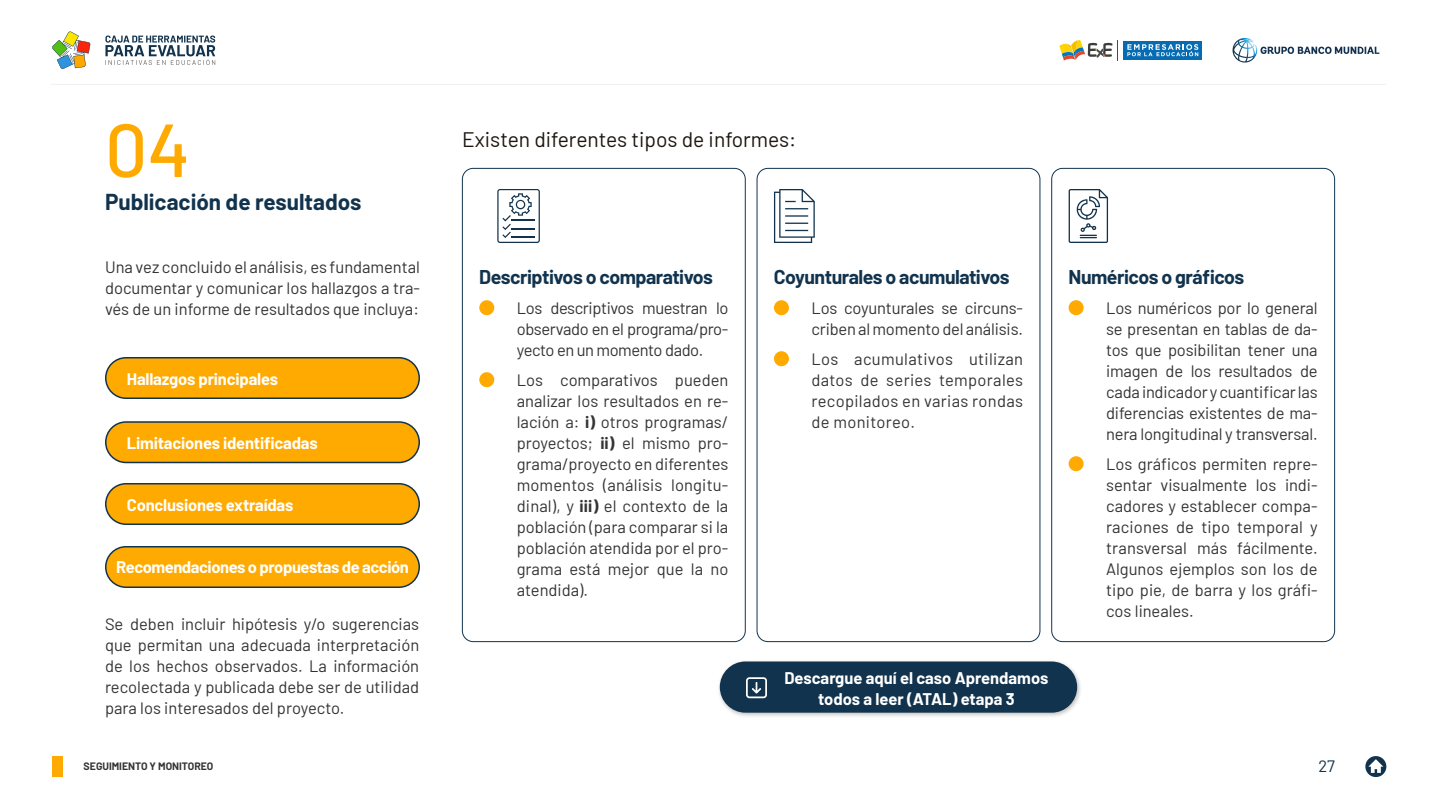
<style>
.page{position:relative;width:1440px;height:810px;background:#fff}
.page>*{position:absolute;margin:0;border:0;box-sizing:border-box;transform-origin:0 0}
.ExE_Número{font:500 75px "Barlow";color:#ffaa01}
.ExE_Subtítulo_A{font:700 22.5px "Barlow";color:#12334d}
.ExE_Parrafo_entrada{font:21px "Barlow";color:#1d160f}
.ExE_Subtítulo_B{font:700 19.5px "Barlow";letter-spacing:-.025em;color:#12334d}
.ExE_Lista_B{font:16.5px/21px "Barlow";letter-spacing:-.01em;color:#333;text-align:justify}
.ExE_Parrafo{font:16.5px/21px "Barlow";color:#333;text-align:justify}
.ExE_Lista_A{font:700 16.5px/21px "Barlow";letter-spacing:-.01em;color:#fff;text-align:center}
.t1{font:16.5px "Barlow";color:#12334d}
.t2{font:700 10.5px "Barlow";color:#333}
.s1{font-weight:700}
</style>
<div class="page">
<div style="left:106px;top:358px;width:313px;height:40px;background:#ffaa01;border-radius:20px"></div>
<div style="left:105px;top:357px;width:315px;height:42px;border:2px solid #12334d;border-radius:20px"></div>
<div style="left:106px;top:422px;width:313px;height:40px;background:#ffaa01;border-radius:20px"></div>
<div style="left:105px;top:421px;width:315px;height:42px;border:2px solid #12334d;border-radius:20px"></div>
<div style="left:106px;top:484px;width:313px;height:40px;background:#ffaa01;border-radius:20px"></div>
<div style="left:105px;top:483px;width:315px;height:42px;border:2px solid #12334d;border-radius:20px"></div>
<div style="left:106px;top:547px;width:313px;height:40px;background:#ffaa01;border-radius:20px"></div>
<div style="left:105px;top:546px;width:315px;height:42px;border:2px solid #12334d;border-radius:20px"></div>
<div style="left:479px;top:300px;width:15px;height:15px;background:#ffaa01;border-radius:50%"></div>
<div style="left:479px;top:372px;width:15px;height:15px;background:#ffaa01;border-radius:50%"></div>
<div style="left:1069px;top:300px;width:15px;height:15px;background:#ffaa01;border-radius:50%"></div>
<div style="left:1069px;top:456px;width:15px;height:15px;background:#ffaa01;border-radius:50%"></div>
<div style="left:462px;top:168px;width:284px;height:474px;border:1px solid #12334d;border-radius:11px"></div>
<div style="left:757px;top:168px;width:283px;height:474px;border:1px solid #12334d;border-radius:11px"></div>
<div style="left:1051px;top:168px;width:284px;height:474px;border:1px solid #12334d;border-radius:11px"></div>
<div style="left:774px;top:300px;width:15px;height:15px;background:#ffaa01;border-radius:50%"></div>
<div style="left:774px;top:351px;width:15px;height:15px;background:#ffaa01;border-radius:50%"></div>
<svg style="left:497px;top:189px;width:43px;height:54px"></svg>
<svg style="left:774px;top:189px;width:41px;height:54px"></svg>
<svg style="left:1069px;top:189px;width:39px;height:54px"></svg>
<div style="left:717px;top:659px;width:366px;height:59px;background:#000;opacity:.25"></div>
<div style="left:720px;top:662px;width:357px;height:51px;background:#12334d;border-radius:26px"></div>
<svg style="left:746px;top:677px;width:21px;height:21px"></svg>
<hr style="left:51px;top:84px;width:1335px;height:1px;background:#edf2f5">
<svg style="left:1365px;top:756px;width:21px;height:21px"></svg>
<div style="left:52px;top:756px;width:11px;height:21px;background:#ffaa01"></div>
<svg style="left:1233px;top:38px;width:146px;height:25px"></svg>
<svg style="left:1059px;top:40px;width:59px;height:20px"></svg>
<div style="left:1124px;top:41px;width:78px;height:18px;background:#056bb3"></div>
<svg style="left:1127px;top:44px;width:71px;height:12px"></svg>
<svg style="left:52px;top:31px;width:39px;height:38px"></svg>
<svg style="left:105px;top:36px;width:110px;height:29px"></svg>
<p class="ExE_Número" style="left:105px;top:95px;width:87px">04</p>
<p class="ExE_Subtítulo_A" style="left:105px;top:185px;width:258px">Publicación de resultados</p>
<p class="ExE_Parrafo" style="left:105px;top:255px;width:317px">Una vez concluido el análisis, es fundamental documentar y comunicar los hallazgos a tra&shy;vés de un informe de resultados que incluya:</p>
<p class="ExE_Lista_A" style="left:127px;top:367px;width:153px">Hallazgos principales</p>
<p class="ExE_Lista_A" style="left:127px;top:431px;width:192px">Limitaciones identificadas</p>
<p class="ExE_Lista_A" style="left:127px;top:493px;width:168px">Conclusiones extraídas</p>
<p class="ExE_Lista_A" style="left:116px;top:555px;width:294px">Recomendaciones o propuestas de acción</p>
<p class="ExE_Parrafo" style="left:105px;top:612px;width:316px">Se deben incluir hipótesis y/o sugerencias que permitan una adecuada interpretación de los hechos observados. La información recolectada y publicada debe ser de utilidad para los interesados del proyecto.</p>
<p class="ExE_Parrafo_entrada" style="left:462px;top:124px;width:336px">Existen diferentes tipos de informes:</p>
<p class="ExE_Subtítulo_B" style="left:479px;top:263px;width:235px">Descriptivos o comparativos</p>
<p class="ExE_Lista_B" style="left:517px;top:297px;width:213px">Los descriptivos muestran lo observado en el programa/pro&shy;yecto en un momento dado.</p>
<p class="ExE_Lista_B" style="left:517px;top:369px;width:213px">Los comparativos pueden analizar los resultados en re&shy;lación a: <span class="s1">i)</span> otros programas/ proyectos; <span class="s1">ii)</span> el mismo pro&shy;grama/proyecto en diferentes momentos (análisis longitu&shy;dinal), y <span class="s1">iii)</span> el contexto de la población (para comparar si la población atendida por el pro&shy;grama está mejor que la no atendida).</p>
<p class="ExE_Subtítulo_B" style="left:774px;top:263px;width:237px">Coyunturales o acumulativos</p>
<p class="ExE_Lista_B" style="left:811px;top:297px;width:213px">Los coyunturales se circuns&shy;criben al momento del análisis.</p>
<p class="ExE_Lista_B" style="left:811px;top:348px;width:213px">Los acumulativos utilizan datos de series temporales recopilados en varias rondas de monitoreo.</p>
<p class="ExE_Subtítulo_B" style="left:1069px;top:263px;width:177px">Numéricos o gráficos</p>
<p class="ExE_Lista_B" style="left:1106px;top:297px;width:213px">Los numéricos por lo general se presentan en tablas de da&shy;tos que posibilitan tener una imagen de los resultados de cada indicador y cuantificar las diferencias existentes de ma&shy;nera longitudinal y transversal.</p>
<p class="ExE_Lista_B" style="left:1106px;top:453px;width:213px">Los gráficos permiten repre&shy;sentar visualmente los indi&shy;cadores y establecer compa&shy;raciones de tipo temporal y transversal más fácilmente.<br>Algunos ejemplos son los de tipo pie, de barra y los gráfi&shy;cos lineales.</p>
<p class="ExE_Lista_A" style="left:784px;top:666px;width:266px">Descargue aquí el caso Aprendamos todos a leer (ATAL) etapa 3</p>
<p class="t2" style="left:84px;top:758px;width:131px">SEGUIMIENTO Y MONITOREO</p>
<p class="t1" style="left:1318px;top:754px;width:18px">27</p>
</div>
